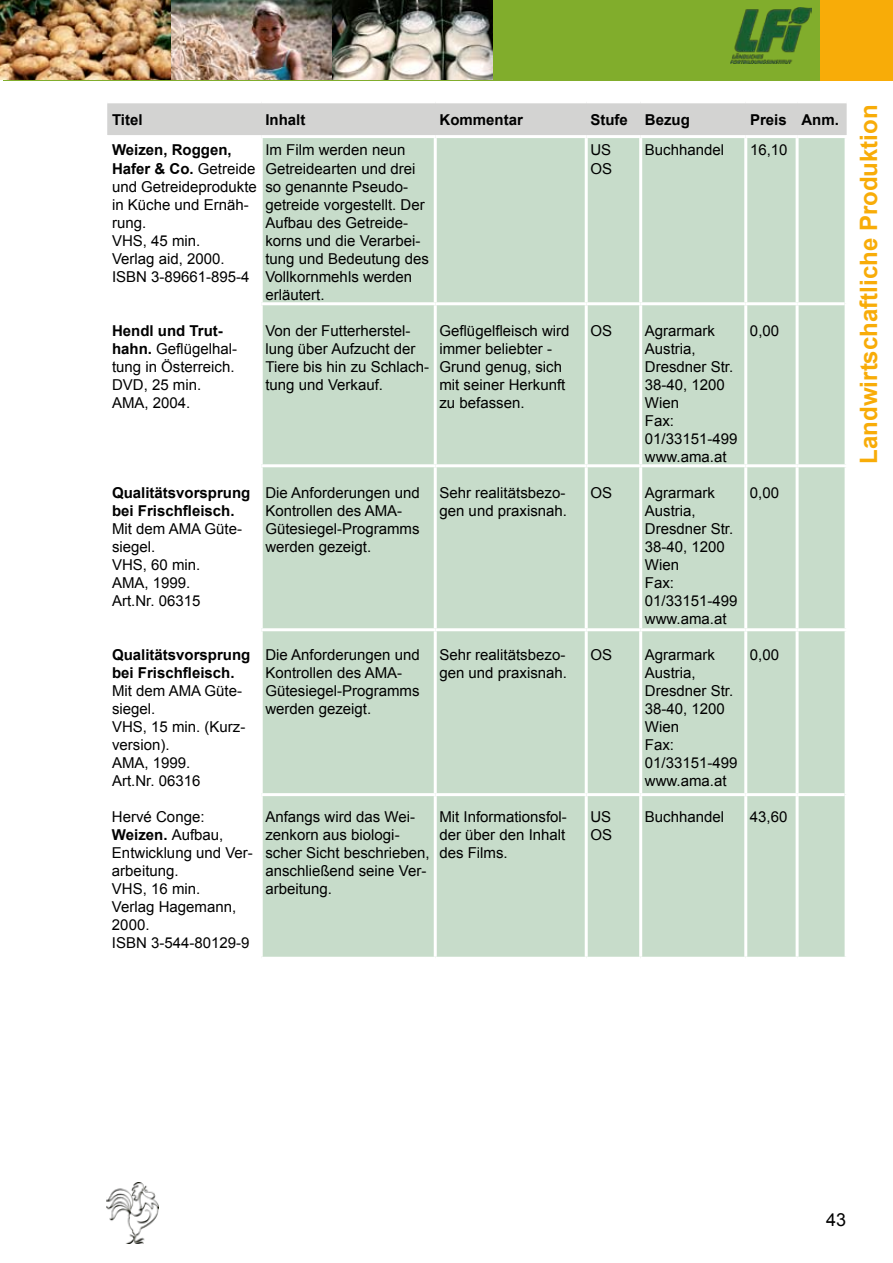
<style>
.page{position:relative;width:893px;height:1263px;background:#fff}
.page>*{position:absolute;margin:0;border:0;box-sizing:border-box;transform-origin:0 0}
.t1{font:700 24px "Arial";color:#f8ac08}
.t2{font:18px "Arial";color:#000}
.t3{font:15px/18px "Arial";color:#000}
.t4{font:700 15px/18px "Arial";color:#000}
.s1{font-weight:700}
</style>
<div class="page">
<img style="left:106px;top:1182px;width:53px;height:61px">
<div style="left:3px;top:0;width:890px;height:80px;background:#81ad2c"></div>
<div style="left:820px;top:0;width:73px;height:81px;background:#f8ac08"></div>
<img style="left:730px;top:7px;width:81px;height:57px">
<img style="left:0;top:0;width:171px;height:80px">
<img style="left:171px;top:0;width:321px;height:80px">
<div style="left:108px;top:103px;width:738px;height:32px;background:#d3d3d2"></div>
<div style="left:263px;top:138px;width:582px;height:819px;background:#c7dcca"></div>
<hr style="left:107px;top:103px;width:1px;height:32px;background:#d3d3d2">
<hr style="left:261px;top:103px;width:1px;height:32px;background:#d3d3d2">
<hr style="left:435px;top:103px;width:1px;height:32px;background:#d3d3d2">
<hr style="left:586px;top:103px;width:1px;height:32px;background:#d3d3d2">
<hr style="left:640px;top:103px;width:1px;height:32px;background:#d3d3d2">
<hr style="left:745px;top:103px;width:1px;height:32px;background:#d3d3d2">
<hr style="left:797px;top:103px;width:1px;height:32px;background:#d3d3d2">
<hr style="left:846px;top:103px;width:1px;height:32px;background:#d3d3d2">
<hr style="left:434px;top:138px;width:3px;height:164px;background:#fff">
<hr style="left:585px;top:138px;width:3px;height:164px;background:#fff">
<hr style="left:639px;top:138px;width:3px;height:164px;background:#fff">
<hr style="left:744px;top:138px;width:3px;height:164px;background:#fff">
<hr style="left:796px;top:138px;width:3px;height:164px;background:#fff">
<hr style="left:434px;top:305px;width:3px;height:159px;background:#fff">
<hr style="left:585px;top:305px;width:3px;height:159px;background:#fff">
<hr style="left:639px;top:305px;width:3px;height:159px;background:#fff">
<hr style="left:744px;top:305px;width:3px;height:159px;background:#fff">
<hr style="left:796px;top:305px;width:3px;height:159px;background:#fff">
<hr style="left:261px;top:464px;width:174px;height:3px;background:#fff">
<hr style="left:435px;top:464px;width:151px;height:3px;background:#fff">
<hr style="left:434px;top:467px;width:3px;height:161px;background:#fff">
<hr style="left:586px;top:464px;width:55px;height:3px;background:#fff">
<hr style="left:585px;top:467px;width:3px;height:161px;background:#fff">
<hr style="left:641px;top:464px;width:105px;height:3px;background:#fff">
<hr style="left:639px;top:467px;width:3px;height:161px;background:#fff">
<hr style="left:746px;top:464px;width:51px;height:3px;background:#fff">
<hr style="left:744px;top:467px;width:3px;height:161px;background:#fff">
<hr style="left:797px;top:464px;width:51px;height:3px;background:#fff">
<hr style="left:796px;top:467px;width:3px;height:161px;background:#fff">
<hr style="left:261px;top:628px;width:174px;height:3px;background:#fff">
<hr style="left:435px;top:628px;width:151px;height:3px;background:#fff">
<hr style="left:434px;top:631px;width:3px;height:162px;background:#fff">
<hr style="left:586px;top:628px;width:55px;height:3px;background:#fff">
<hr style="left:585px;top:631px;width:3px;height:162px;background:#fff">
<hr style="left:641px;top:628px;width:105px;height:3px;background:#fff">
<hr style="left:639px;top:631px;width:3px;height:162px;background:#fff">
<hr style="left:746px;top:628px;width:51px;height:3px;background:#fff">
<hr style="left:744px;top:631px;width:3px;height:162px;background:#fff">
<hr style="left:797px;top:628px;width:51px;height:3px;background:#fff">
<hr style="left:796px;top:631px;width:3px;height:162px;background:#fff">
<hr style="left:261px;top:302px;width:174px;height:3px;background:#fff">
<hr style="left:435px;top:302px;width:151px;height:3px;background:#fff">
<hr style="left:586px;top:302px;width:55px;height:3px;background:#fff">
<hr style="left:641px;top:302px;width:105px;height:3px;background:#fff">
<hr style="left:746px;top:302px;width:51px;height:3px;background:#fff">
<hr style="left:797px;top:302px;width:48px;height:3px;background:#fff">
<hr style="left:261px;top:793px;width:174px;height:3px;background:#fff">
<hr style="left:435px;top:793px;width:151px;height:3px;background:#fff">
<hr style="left:586px;top:793px;width:55px;height:3px;background:#fff">
<hr style="left:641px;top:793px;width:105px;height:3px;background:#fff">
<hr style="left:746px;top:793px;width:51px;height:3px;background:#fff">
<hr style="left:797px;top:793px;width:48px;height:3px;background:#fff">
<hr style="left:434px;top:796px;width:3px;height:161px;background:#fff">
<hr style="left:585px;top:796px;width:3px;height:161px;background:#fff">
<hr style="left:639px;top:796px;width:3px;height:161px;background:#fff">
<hr style="left:744px;top:796px;width:3px;height:161px;background:#fff">
<hr style="left:796px;top:796px;width:3px;height:161px;background:#fff">
<p class="t4" style="left:112px;top:111px;width:32px">Titel</p>
<p class="t4" style="left:265px;top:111px;width:42px">Inhalt</p>
<p class="t4" style="left:439px;top:111px;width:85px">Kommentar</p>
<p class="t4" style="left:590px;top:111px;width:101px">Stufe Bezug</p>
<p class="t4" style="left:750px;top:111px;width:90px">Preis Anm.</p>
<p class="t3" style="left:112px;top:141px;width:146px"><span class="s1">Weizen, Roggen,<br>Hafer &amp; Co.</span> Getreide und Getreideprodukte in Küche und Ernäh&shy;rung.<br>VHS, 45 min.<br>Verlag aid, 2000.<br>ISBN 3-89661-895-4</p>
<p class="t3" style="left:265px;top:141px;width:165px">Im Film werden neun<br>Getreidearten und drei so genannte Pseudo&shy;getreide vorgestellt. Der<br>Aufbau des Getreide&shy;korns und die Verarbei&shy;tung und Bedeutung des<br>Vollkornmehls werden erläutert.</p>
<p class="t3" style="left:590px;top:141px;width:23px">US<br>OS</p>
<p class="t3" style="left:645px;top:141px;width:81px">Buchhandel</p>
<p class="t3" style="left:750px;top:141px;width:39px">16,10</p>
<p class="t3" style="left:112px;top:321px;width:127px"><span class="s1">Hendl und Trut&shy;hahn.</span> Geflügelhal&shy;tung in Österreich.<br>DVD, 25 min.<br>AMA, 2004.</p>
<p class="t3" style="left:265px;top:321px;width:165px">Von der Futterherstel&shy;lung über Aufzucht der<br>Tiere bis hin zu Schlach&shy;tung und Verkauf.</p>
<p class="t3" style="left:439px;top:321px;width:132px">Geflügelfleisch wird immer beliebter -<br>Grund genug, sich mit seiner Herkunft zu befassen.</p>
<p class="t3" style="left:590px;top:321px;width:23px">OS</p>
<p class="t3" style="left:645px;top:321px;width:94px">Agrarmark<br>Austria,<br>Dresdner Str.<br>38-40, 1200<br>Wien<br>Fax:<br>01/33151-499 www.ama.at</p>
<p class="t3" style="left:750px;top:321px;width:31px">0,00</p>
<p class="t4" style="left:112px;top:484px;width:140px">Qualitätsvorsprung bei Frischfleisch.</p>
<p class="t3" style="left:112px;top:519px;width:132px">Mit dem AMA Güte&shy;siegel.<br>VHS, 60 min.<br>AMA, 1999.<br>Art.Nr. 06315</p>
<p class="t3" style="left:265px;top:483px;width:156px">Die Anforderungen und<br>Kontrollen des AMA-<br>Gütesiegel-Programms werden gezeigt.</p>
<p class="t3" style="left:439px;top:483px;width:129px">Sehr realitätsbezo&shy;gen und praxisnah.</p>
<p class="t3" style="left:590px;top:483px;width:23px">OS</p>
<p class="t3" style="left:645px;top:483px;width:94px">Agrarmark<br>Austria,<br>Dresdner Str.<br>38-40, 1200<br>Wien<br>Fax:<br>01/33151-499 www.ama.at</p>
<p class="t3" style="left:750px;top:483px;width:31px">0,00</p>
<p class="t4" style="left:112px;top:646px;width:140px">Qualitätsvorsprung bei Frischfleisch.</p>
<p class="t3" style="left:112px;top:681px;width:135px">Mit dem AMA Güte&shy;siegel.<br>VHS, 15 min. (Kurz&shy;version).<br>AMA, 1999.<br>Art.Nr. 06316</p>
<p class="t3" style="left:265px;top:645px;width:156px">Die Anforderungen und<br>Kontrollen des AMA-<br>Gütesiegel-Programms werden gezeigt.</p>
<p class="t3" style="left:439px;top:645px;width:129px">Sehr realitätsbezo&shy;gen und praxisnah.</p>
<p class="t3" style="left:590px;top:645px;width:23px">OS</p>
<p class="t3" style="left:645px;top:645px;width:94px">Agrarmark<br>Austria,<br>Dresdner Str.<br>38-40, 1200<br>Wien<br>Fax:<br>01/33151-499 www.ama.at</p>
<p class="t3" style="left:750px;top:645px;width:31px">0,00</p>
<p class="t3" style="left:112px;top:807px;width:142px">Hervé Conge:<br><span class="s1">Weizen.</span> Aufbau,<br>Entwicklung und Ver&shy;arbeitung.<br>VHS, 16 min.<br>Verlag Hagemann,<br>2000.<br>ISBN 3-544-80129-9</p>
<p class="t3" style="left:265px;top:807px;width:166px">Anfangs wird das Wei&shy;zenkorn aus biologi&shy;scher Sicht beschrieben, anschließend seine Ver&shy;arbeitung.</p>
<p class="t3" style="left:439px;top:807px;width:129px;text-align:justify">Mit Informationsfol&shy;der über den Inhalt des Films.</p>
<p class="t3" style="left:590px;top:807px;width:23px">US<br>OS</p>
<p class="t3" style="left:645px;top:807px;width:81px">Buchhandel</p>
<p class="t3" style="left:750px;top:807px;width:39px">43,60</p>
<h1 class="t1" style="left:853px;top:463px;width:360px;rotate:-90deg">Landwirtschaftliche Produktion</h1>
<p class="t2" style="left:826px;top:1208px;width:22px">43</p>
</div>
